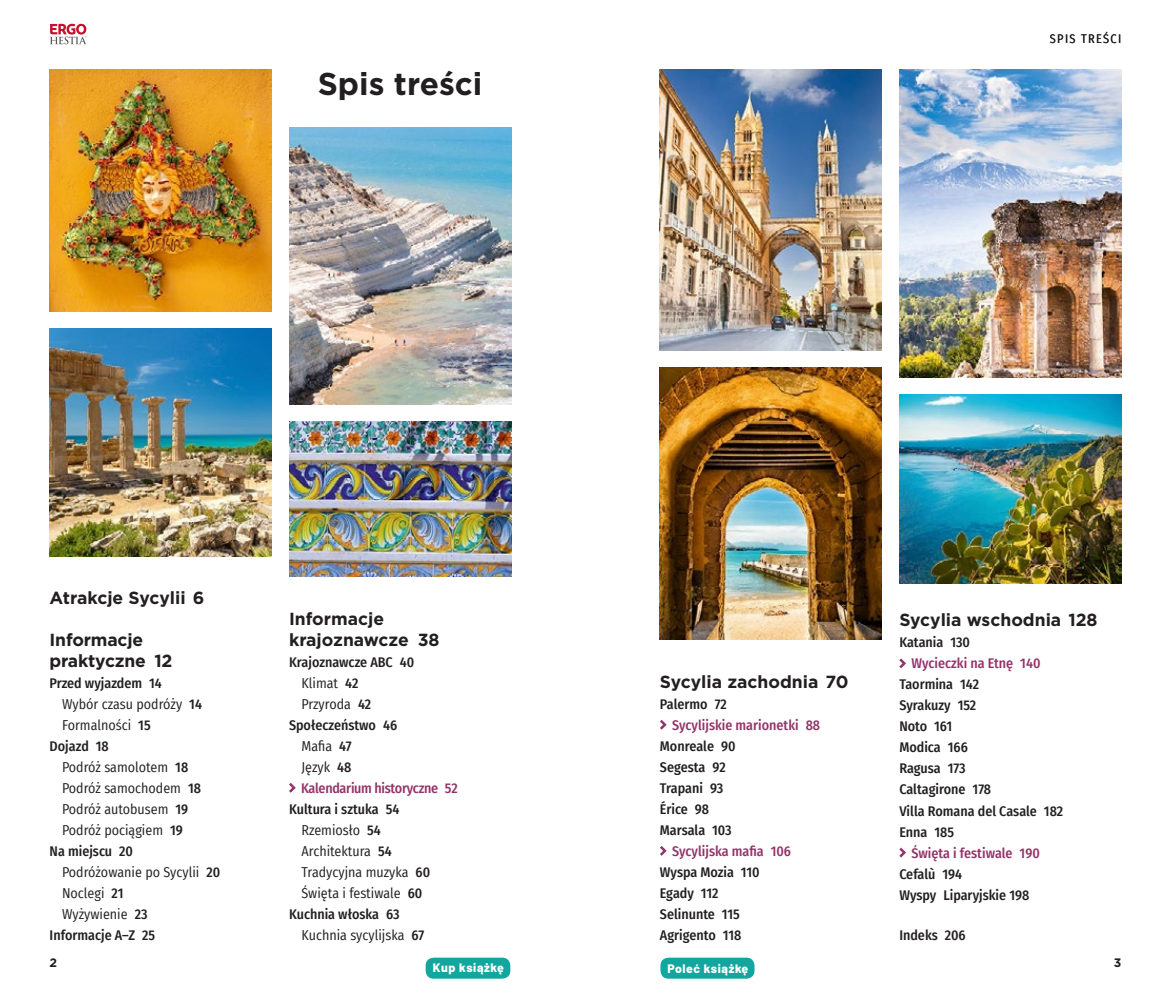
<style>
.page{position:relative;width:1171px;height:993px;background:#fff}
.page>*{position:absolute;margin:0;border:0;box-sizing:border-box;transform-origin:0 0}
.t1{font:700 31.5px "Gotham";color:#231f20}
.t2{font:700 17.5px/21px "Gotham";color:#231f20}
.t3{font:500 14px/21px "Fira Sans Condensed";color:#231f20}
.t4{font:14px "Fira Sans Condensed";color:#231f20}
.t5{font:500 14px "Fira Sans Condensed";color:#933368}
.t6{font:500 14px "Fira Sans Condensed";letter-spacing:-.02em;color:#933368}
.t7{font:800 12.25px "Barlow";letter-spacing:.05em;color:#fff}
.t8{font:12.25px "Fira Sans Condensed";letter-spacing:.11em;color:#231f20}
.t9{font:700 12.25px "Gotham";color:#231f20}
.s1{font-weight:500}
</style>
<div class="page">
<svg style="left:50px;top:24px;width:37px;height:20px"></svg>
<img style="left:289px;top:421px;width:222px;height:155px">
<img style="left:50px;top:69px;width:222px;height:242px">
<img style="left:50px;top:328px;width:222px;height:228px">
<img style="left:289px;top:128px;width:222px;height:276px">
<svg style="left:289px;top:783px;width:7px;height:9px"></svg>
<svg style="left:660px;top:719px;width:6px;height:10px"></svg>
<svg style="left:660px;top:846px;width:6px;height:9px"></svg>
<svg style="left:899px;top:658px;width:7px;height:10px"></svg>
<svg style="left:899px;top:847px;width:7px;height:10px"></svg>
<img style="left:660px;top:368px;width:222px;height:271px">
<img style="left:660px;top:69px;width:222px;height:281px">
<img style="left:899px;top:69px;width:222px;height:308px">
<img style="left:899px;top:394px;width:222px;height:189px">
<div style="left:660px;top:956px;width:95px;height:23px;background:#13a69e;border-radius:9px"></div>
<div style="left:659px;top:955px;width:97px;height:24px;border:1px solid #fff;border-radius:9px"></div>
<div style="left:425px;top:956px;width:86px;height:23px;background:#13a69e;border-radius:9px"></div>
<div style="left:424px;top:955px;width:88px;height:24px;border:1px solid #fff;border-radius:9px"></div>
<h1 class="t1" style="left:318px;top:63px;width:166px">Spis treści</h1>
<p class="t8" style="left:1050px;top:30px;width:73px">SPIS TREŚCI</p>
<p class="t2" style="left:50px;top:586px;width:156px">Atrakcje Sycylii 6</p>
<p class="t2" style="left:50px;top:628px;width:124px">Informacje praktyczne 12</p>
<p class="t3" style="left:50px;top:671px;width:114px">Przed wyjazdem 14</p>
<p class="t4" style="left:62px;top:693px;width:141px">Wybór czasu podróży <span class="s1">14</span></p>
<p class="t4" style="left:62px;top:714px;width:90px">Formalności <span class="s1">15</span></p>
<p class="t3" style="left:50px;top:734px;width:61px">Dojazd 18</p>
<p class="t4" style="left:62px;top:756px;width:128px">Podróż samolotem <span class="s1">18</span></p>
<p class="t4" style="left:62px;top:777px;width:140px">Podróż samochodem <span class="s1">18</span></p>
<p class="t4" style="left:62px;top:798px;width:128px">Podróż autobusem <span class="s1">19</span></p>
<p class="t4" style="left:62px;top:819px;width:122px">Podróż pociągiem <span class="s1">19</span></p>
<p class="t3" style="left:50px;top:839px;width:85px">Na miejscu 20</p>
<p class="t4" style="left:62px;top:861px;width:160px">Podróżowanie po Sycylii <span class="s1">20</span></p>
<p class="t4" style="left:62px;top:882px;width:63px">Noclegi <span class="s1">21</span></p>
<p class="t4" style="left:62px;top:903px;width:87px">Wyżywienie <span class="s1">23</span></p>
<p class="t3" style="left:50px;top:923px;width:107px">Informacje A–Z 25</p>
<p class="t2" style="left:289px;top:607px;width:152px">Informacje krajoznawcze 38</p>
<p class="t3" style="left:289px;top:650px;width:127px">Krajoznawcze ABC 40</p>
<p class="t4" style="left:301px;top:672px;width:58px">Klimat <span class="s1">42</span></p>
<p class="t4" style="left:301px;top:693px;width:71px">Przyroda <span class="s1">42</span></p>
<p class="t3" style="left:289px;top:713px;width:110px">Społeczeństwo 46</p>
<p class="t4" style="left:301px;top:735px;width:52px">Mafia <span class="s1">47</span></p>
<p class="t4" style="left:301px;top:756px;width:51px">Język <span class="s1">48</span></p>
<p class="t6" style="left:301px;top:776px;width:158px">Kalendarium historyczne 52</p>
<p class="t3" style="left:289px;top:797px;width:112px">Kultura i sztuka 54</p>
<p class="t4" style="left:301px;top:819px;width:81px">Rzemiosło <span class="s1">54</span></p>
<p class="t4" style="left:301px;top:840px;width:92px">Architektura <span class="s1">54</span></p>
<p class="t4" style="left:301px;top:861px;width:130px">Tradycyjna muzyka <span class="s1">60</span></p>
<p class="t4" style="left:301px;top:882px;width:122px">Święta i festiwale <span class="s1">60</span></p>
<p class="t3" style="left:289px;top:902px;width:112px">Kuchnia włoska 63</p>
<p class="t4" style="left:301px;top:924px;width:124px">Kuchnia sycylijska <span class="s1">67</span></p>
<p class="t2" style="left:660px;top:670px;width:190px">Sycylia zachodnia 70</p>
<p class="t3" style="left:660px;top:692px;width:68px">Palermo 72</p>
<p class="t5" style="left:672px;top:713px;width:150px">Sycylijskie marionetki 88</p>
<p class="t3" style="left:660px;top:734px;width:77px">Monreale 90<br>Segesta 92<br>Trapani 93<br>Érice 98<br>Marsala 103</p>
<p class="t5" style="left:672px;top:839px;width:121px">Sycylijska mafia 106</p>
<p class="t3" style="left:660px;top:860px;width:101px">Wyspa Mozia 110<br>Egady 112<br>Selinunte 115<br>Agrigento 118</p>
<p class="t2" style="left:899px;top:609px;width:200px">Sycylia wschodnia 128</p>
<p class="t3" style="left:899px;top:631px;width:72px">Katania 130</p>
<p class="t5" style="left:911px;top:652px;width:131px">Wycieczki na Etnę 140</p>
<p class="t3" style="left:899px;top:673px;width:165px">Taormina 142<br>Syrakuzy 152<br>Noto 161<br>Modica 166<br>Ragusa 173<br>Caltagirone 178<br>Villa Romana del Casale 182<br>Enna 185</p>
<p class="t5" style="left:911px;top:841px;width:130px">Święta i festiwale 190</p>
<p class="t3" style="left:899px;top:862px;width:131px">Cefalù 194<br>Wyspy Liparyjskie 198</p>
<p class="t3" style="left:899px;top:923px;width:68px">Indeks 206</p>
<p class="t9" style="left:50px;top:954px;width:9px">2</p>
<p class="t9" style="left:1113px;top:954px;width:9px">3</p>
<p class="t7" style="left:433px;top:958px;width:72px">Kup książkę</p>
<p class="t7" style="left:667px;top:958px;width:82px">Poleć książkę</p>
</div>
